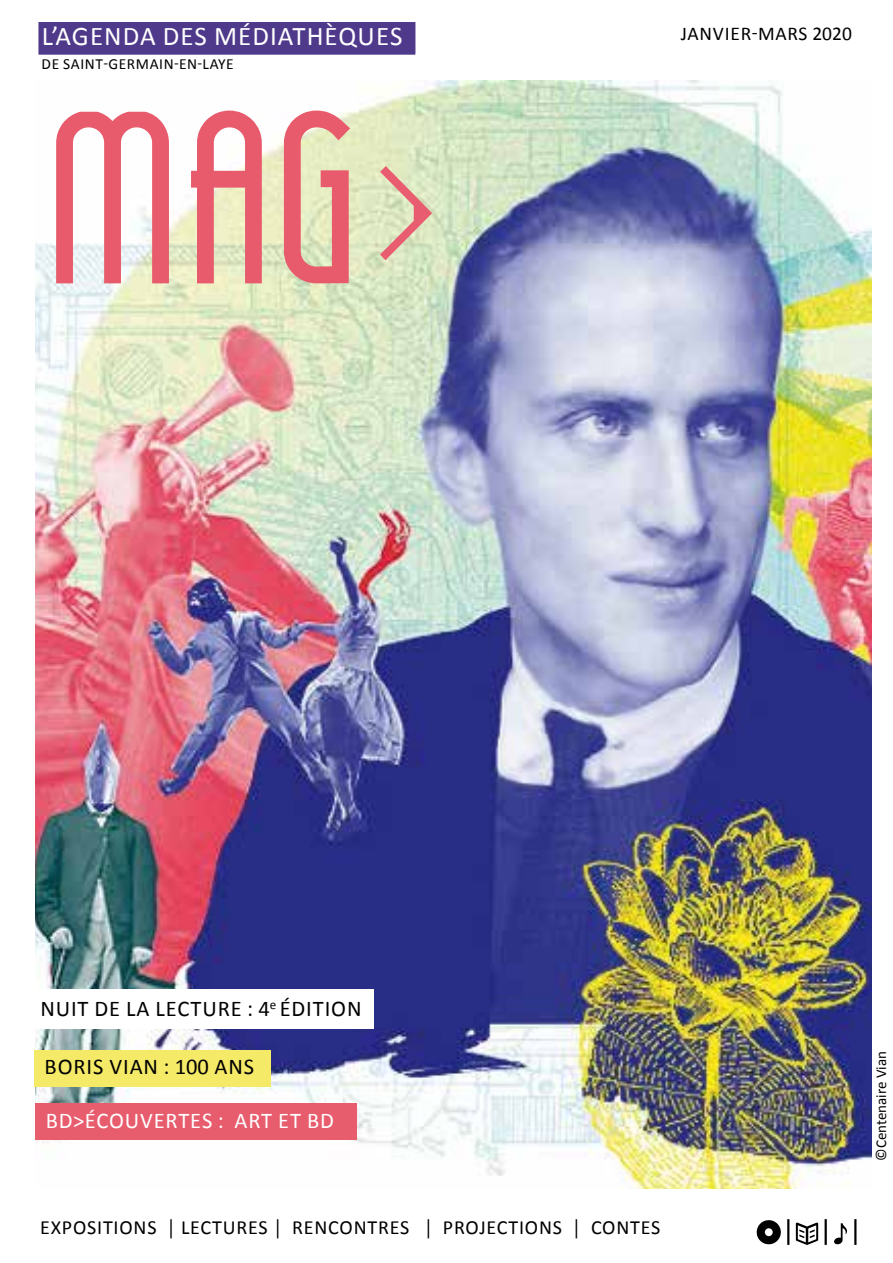
<style>
.page{position:relative;width:893px;height:1263px;background:#fff}
.page>*{position:absolute;margin:0;border:0;box-sizing:border-box;transform-origin:0 0}
.t1{font:240px "Lady Ice";color:#e85b6d}
.t2{font:27px "Calibri";letter-spacing:.04em;color:#fff}
.t3{font:22.5px "Calibri";letter-spacing:.04em;color:#000}
.t4{font:22.5px "Calibri";letter-spacing:.04em;color:#fff}
.t5{font:20.1px "Calibri";letter-spacing:.04em;color:#000}
.t6{font:19.5px "Calibri";letter-spacing:.04em;color:#000}
.t7{font:15.45px "Calibri";letter-spacing:.04em;color:#000}
.t8{font:15px "Calibri";color:#000}
</style>
<div class="page">
<img style="left:35px;top:81px;width:837px;height:1107px">
<svg style="left:796px;top:1222px;width:22px;height:23px"></svg>
<svg style="left:834px;top:1223px;width:13px;height:22px"></svg>
<hr style="left:825px;top:1219px;width:2px;height:26px;background:#000">
<hr style="left:854px;top:1219px;width:2px;height:26px;background:#000">
<hr style="left:787px;top:1219px;width:2px;height:26px;background:#000">
<svg style="left:757px;top:1220px;width:24px;height:24px"></svg>
<svg style="left:380px;top:166px;width:52px;height:94px"></svg>
<div style="left:35px;top:1103px;width:321px;height:37px;background:#e85d6d"></div>
<div style="left:13px;top:990px;width:361px;height:39px;background:#fff"></div>
<div style="left:38px;top:21px;width:378px;height:34px;background:#4f398b"></div>
<div style="left:37px;top:21px;width:380px;height:35px;border:2px solid #fff"></div>
<div style="left:34px;top:1050px;width:236px;height:36px;background:#f5ea67"></div>
<h2 class="t2" style="left:42px;top:19px;width:362px">L’AGENDA DES MÉDIATHÈQUES</h2>
<p class="t7" style="left:42px;top:54px;width:194px">DE SAINT-GERMAIN-EN-LAYE</p>
<h1 class="t1" style="left:44px;top:40px;width:316px">MAG</h1>
<p class="t6" style="left:681px;top:21px;width:173px">JANVIER-MARS 2020</p>
<p class="t3" style="left:40px;top:994px;width:323px">NUIT DE LA LECTURE : 4<sup>E</sup> ÉDITION</p>
<p class="t3" style="left:45px;top:1052px;width:211px">BORIS VIAN : 100 ANS</p>
<p class="t8" style="left:872px;top:1161px;width:111px;rotate:-90deg">©CENTENAIRE VIAN</p>
<p class="t4" style="left:46px;top:1106px;width:290px">BD&gt;ÉCOUVERTES : ART ET BD</p>
<p class="t5" style="left:40px;top:1215px;width:622px">EXPOSITIONS │ LECTURES │ RENCONTRES │ PROJECTIONS │ CONTES</p>
</div>
